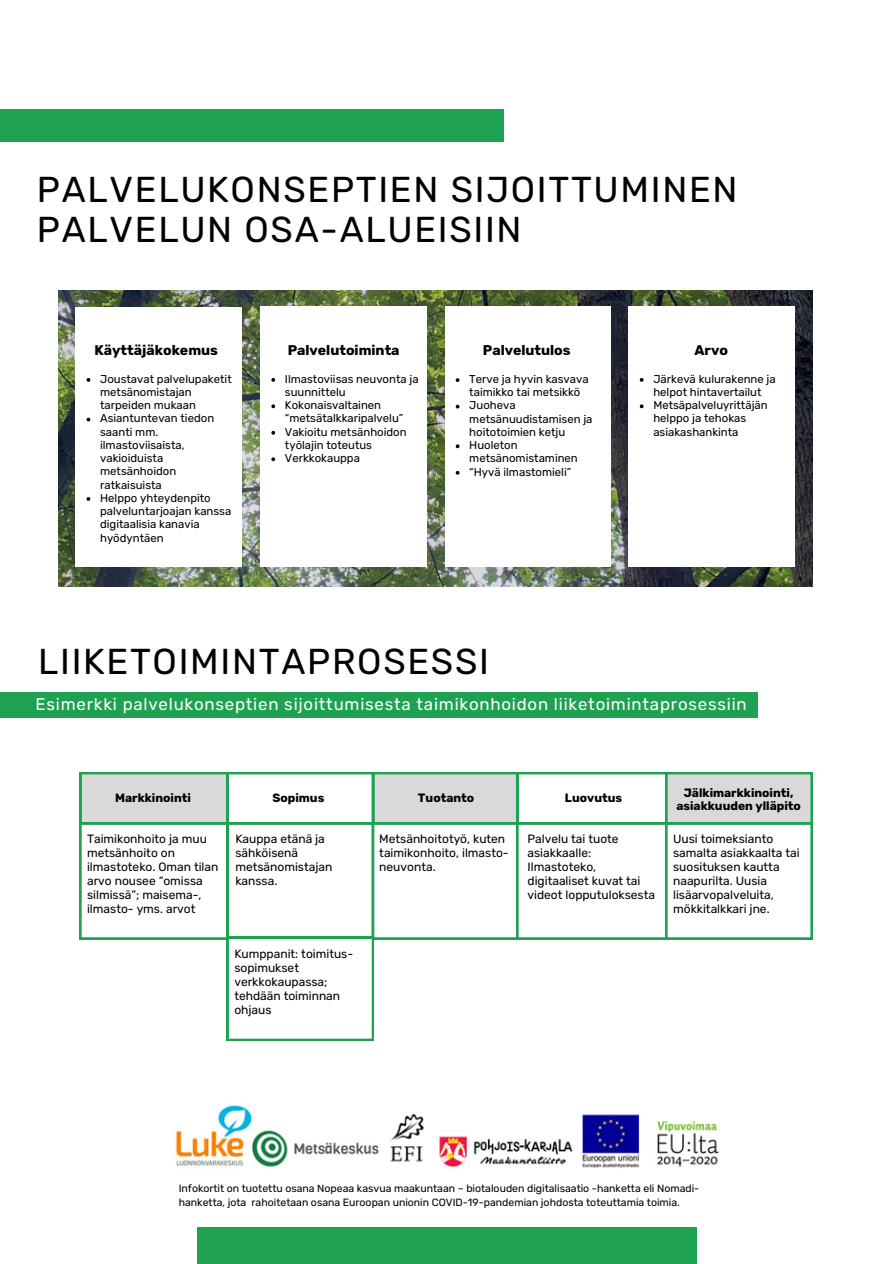
<style>
.page{position:relative;width:893px;height:1264px;background:#fff}
.page>*{position:absolute;margin:0;border:0;box-sizing:border-box;transform-origin:0 0}
.t1{font:36px/39.3px "Rubik Regular 2";letter-spacing:.045em;color:#000}
.t2{font:16.8px "Rubik Regular 2";letter-spacing:.045em;color:#fff}
.t3{font:700 13.95px "Rubik";color:#000}
.t4{font:12px/14px "Rubik Regular 2";color:#000}
.t5{font:700 12px/13px "Rubik";color:#000;text-align:center}
.t6{font:11.4px/13.2px "Rubik Regular 2";color:#000}
.t7{font:10.5px/14px "Rubik";color:#000}
</style>
<div class="page">
<img style="left:59px;top:290px;width:753px;height:296px">
<div style="left:75px;top:307px;width:167px;height:259px;background:#fff"></div>
<div style="left:260px;top:306px;width:166px;height:260px;background:#fff"></div>
<div style="left:445px;top:306px;width:165px;height:260px;background:#fff"></div>
<div style="left:628px;top:307px;width:166px;height:259px;background:#fff"></div>
<svg style="left:86px;top:378px;width:4px;height:4px"></svg>
<svg style="left:86px;top:417px;width:4px;height:4px"></svg>
<svg style="left:86px;top:497px;width:4px;height:4px"></svg>
<svg style="left:271px;top:378px;width:4px;height:4px"></svg>
<svg style="left:271px;top:404px;width:4px;height:4px"></svg>
<svg style="left:271px;top:431px;width:4px;height:3px"></svg>
<svg style="left:271px;top:457px;width:4px;height:4px"></svg>
<svg style="left:455px;top:378px;width:4px;height:4px"></svg>
<svg style="left:455px;top:444px;width:4px;height:4px"></svg>
<svg style="left:639px;top:378px;width:4px;height:4px"></svg>
<svg style="left:639px;top:404px;width:4px;height:4px"></svg>
<div style="left:0;top:692px;width:757px;height:25px;background:#1ea252"></div>
<svg style="left:79px;top:772px;width:733px;height:266px"></svg>
<div style="left:0;top:109px;width:503px;height:32px;background:#1ea252"></div>
<img style="left:175px;top:1105px;width:544px;height:64px">
<div style="left:197px;top:1227px;width:499px;height:36px;background:#1ea252"></div>
<img style="left:226px;top:1038px;width:148px;height:3px">
<p class="t1" style="left:37px;top:170px;width:702px">PALVELUKONSEPTIEN SIJOITTUMINEN<br>PALVELUN OSA-ALUEISIIN</p>
<p class="t3" style="left:94px;top:342px;width:125px">Käyttäjäkokemus</p>
<p class="t6" style="left:100px;top:372px;width:133px">Joustavat palvelupaketit metsänomistajan tarpeiden mukaan</p>
<p class="t6" style="left:100px;top:412px;width:115px">Asiantuntevan tiedon saanti mm. ilmastoviisaista, vakioiduista metsänhoidon ratkaisuista</p>
<p class="t6" style="left:100px;top:491px;width:133px">Helppo yhteydenpito palveluntarjoajan kanssa digitaalisia kanavia hyödyntäen</p>
<p class="t3" style="left:287px;top:342px;width:113px">Palvelutoiminta</p>
<p class="t6" style="left:285px;top:372px;width:135px">Ilmastoviisas neuvonta ja suunnittelu</p>
<p class="t6" style="left:285px;top:398px;width:120px">Kokonaisvaltainen “metsätalkkaripalvelu”</p>
<p class="t6" style="left:285px;top:425px;width:123px">Vakioitu metsänhoidon työlajin toteutus</p>
<p class="t6" style="left:285px;top:451px;width:76px">Verkkokauppa</p>
<p class="t3" style="left:483px;top:342px;width:89px">Palvelutulos</p>
<p class="t6" style="left:469px;top:372px;width:121px">Terve ja hyvin kasvava taimikko tai metsikkö</p>
<p class="t6" style="left:469px;top:399px;width:125px">Juoheva metsänuudistamisen ja hoitotoimien ketju</p>
<p class="t6" style="left:469px;top:438px;width:110px">Huoleton metsänomistaminen</p>
<p class="t6" style="left:469px;top:465px;width:103px">“Hyvä ilmastomieli”</p>
<p class="t1" style="left:38px;top:642px;width:452px">LIIKETOIMINTAPROSESSI</p>
<p class="t3" style="left:694px;top:342px;width:35px">Arvo</p>
<p class="t6" style="left:653px;top:372px;width:124px">Järkevä kulurakenne ja helpot hintavertailut</p>
<p class="t6" style="left:653px;top:398px;width:116px">Metsäpalveluyrittäjän helppo ja tehokas asiakashankinta</p>
<p class="t2" style="left:36px;top:694px;width:712px">Esimerkki palvelukonseptien sijoittumisesta taimikonhoidon liiketoimintaprosessiin</p>
<p class="t5" style="left:115px;top:791px;width:77px">Markkinointi</p>
<p class="t5" style="left:272px;top:791px;width:53px">Sopimus</p>
<p class="t5" style="left:418px;top:791px;width:58px">Tuotanto</p>
<p class="t5" style="left:565px;top:791px;width:59px">Luovutus</p>
<p class="t5" style="left:676px;top:786px;width:126px">Jälkimarkkinointi, asiakkuuden ylläpito</p>
<p class="t4" style="left:87px;top:831px;width:133px">Taimikonhoito ja muu metsänhoito on ilmastoteko. Oman tilan arvo nousee “omissa silmissä”; maisema-, ilmasto- yms. arvot</p>
<p class="t4" style="left:235px;top:832px;width:98px">Kauppa etänä ja sähköisenä metsänomistajan kanssa.</p>
<p class="t4" style="left:379px;top:831px;width:131px">Metsänhoitotyö, kuten taimikonhoito, ilmasto&shy;neuvonta.</p>
<p class="t4" style="left:527px;top:831px;width:93px">Palvelu tai tuote asiakkaalle:<br>Ilmastoteko,</p>
<p class="t4" style="left:527px;top:873px;width:129px">digitaaliset kuvat tai videot lopputuloksesta</p>
<p class="t4" style="left:234px;top:946px;width:120px">Kumppanit: toimitus&shy;sopimukset verkkokaupassa; tehdään toiminnan ohjaus</p>
<p class="t4" style="left:673px;top:831px;width:128px">Uusi toimeksianto samalta asiakkaalta tai suosituksen kautta naapurilta. Uusia lisäarvopalveluita, mökkitalkkari jne.</p>
<p class="t7" style="left:179px;top:1181px;width:522px">Infokortit on tuotettu osana Nopeaa kasvua maakuntaan – biotalouden digitalisaatio -hanketta eli Nomadi&shy;hanketta, jota rahoitetaan osana Euroopan unionin COVID-19-pandemian johdosta toteuttamia toimia.</p>
</div>
